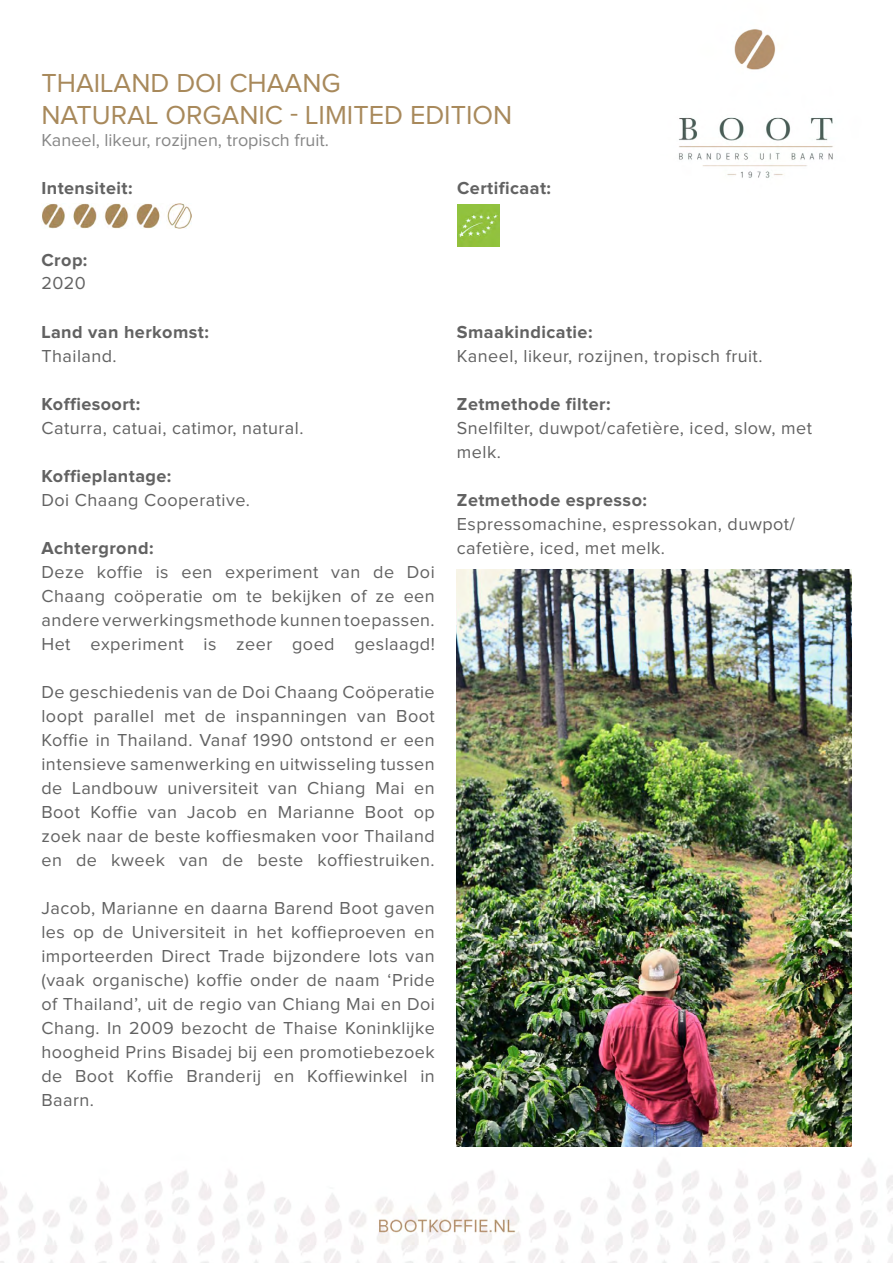
<style>
.page{position:relative;width:893px;height:1263px;background:#fff}
.page>*{position:absolute;margin:0;border:0;box-sizing:border-box;transform-origin:0 0}
.t1{font:27px/32.4px "Proxima Nova";color:#a8895b}
.t2{font:18px/24px "Proxima Nova";letter-spacing:.025em;color:#626262;text-align:justify}
.t3{font:700 18px "Proxima Nova";letter-spacing:.025em;color:#626262}
.t4{font:18px "Proxima Nova";color:#878787}
</style>
<div class="page">
<img style="left:0;top:29px;width:893px;height:1234px">
<img style="left:457px;top:570px;width:394px;height:576px">
<img style="left:41px;top:204px;width:151px;height:24px">
<img style="left:457px;top:204px;width:42px;height:42px">
<h1 class="t1" style="left:41px;top:68px;width:472px">THAILAND DOI CHAANG<br>NATURAL ORGANIC - LIMITED EDITION</h1>
<p class="t4" style="left:41px;top:131px;width:289px">Kaneel, likeur, rozijnen, tropisch fruit.</p>
<p class="t3" style="left:41px;top:180px;width:93px">Intensiteit:</p>
<p class="t3" style="left:457px;top:180px;width:95px">Certificaat:</p>
<p class="t3" style="left:41px;top:251px;width:47px">Crop:</p>
<p class="t2" style="left:41px;top:272px;width:46px">2020</p>
<p class="t3" style="left:41px;top:323px;width:169px">Land van herkomst:</p>
<p class="t2" style="left:41px;top:344px;width:77px">Thailand.</p>
<p class="t3" style="left:41px;top:395px;width:100px">Koffiesoort:</p>
<p class="t2" style="left:41px;top:416px;width:264px">Caturra, catuai, catimor, natural.</p>
<p class="t3" style="left:41px;top:467px;width:131px">Koffieplantage:</p>
<p class="t2" style="left:41px;top:488px;width:210px">Doi Chaang Cooperative.</p>
<p class="t3" style="left:41px;top:539px;width:113px">Achtergrond:</p>
<p class="t2" style="left:41px;top:560px;width:395px">Deze koffie is een experiment van de Doi Chaang coöperatie om te bekijken of ze een andere verwerkingsmethode kunnen toepassen.<br>Het experiment is zeer goed geslaagd!</p>
<p class="t2" style="left:41px;top:680px;width:395px">De geschiedenis van de Doi Chaang Coöperatie loopt parallel met de inspanningen van Boot Koffie in Thailand. Vanaf 1990 ontstond er een intensieve samenwerking en uitwisseling tussen de Landbouw universiteit van Chiang Mai en Boot Koffie van Jacob en Marianne Boot op zoek naar de beste koffiesmaken voor Thailand en de kweek van de beste koffiestruiken.</p>
<p class="t2" style="left:41px;top:896px;width:395px">Jacob, Marianne en daarna Barend Boot gaven les op de Universiteit in het koffieproeven en importeerden Direct Trade bijzondere lots van (vaak organische) koffie onder de naam ‘Pride of Thailand’, uit de regio van Chiang Mai en Doi Chang. In 2009 bezocht de Thaise Koninklijke hoogheid Prins Bisadej bij een promotiebezoek de Boot Koffie Branderij en Koffiewinkel in Baarn.</p>
<p class="t3" style="left:457px;top:323px;width:137px">Smaakindicatie:</p>
<p class="t2" style="left:457px;top:344px;width:307px">Kaneel, likeur, rozijnen, tropisch fruit.</p>
<p class="t3" style="left:457px;top:395px;width:155px">Zetmethode filter:</p>
<p class="t2" style="left:457px;top:416px;width:357px">Snelfilter, duwpot/cafetière, iced, slow, met melk.</p>
<p class="t3" style="left:457px;top:491px;width:191px">Zetmethode espresso:</p>
<p class="t2" style="left:457px;top:512px;width:340px">Espressomachine, espressokan, duwpot/ cafetière, iced, met melk.</p>
</div>
